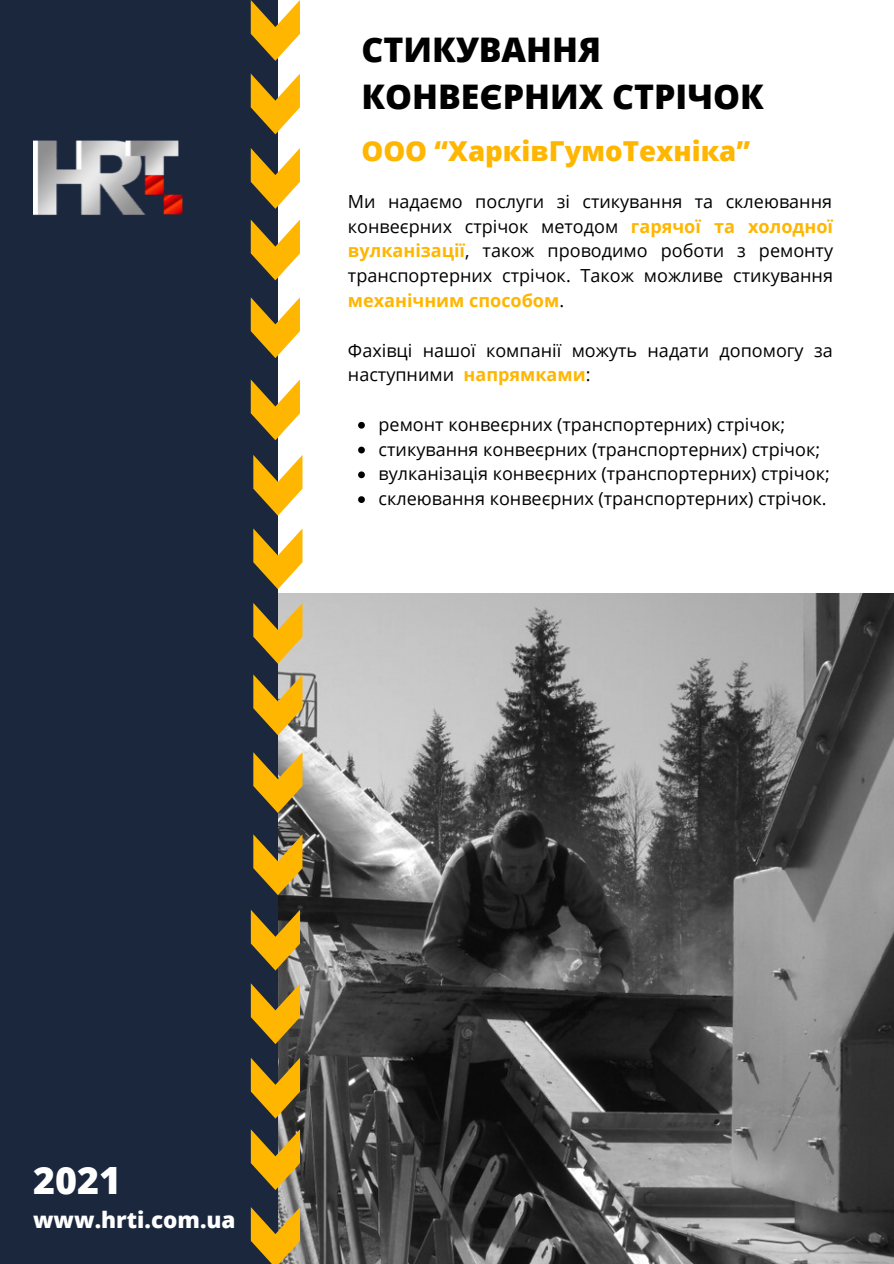
<style>
.page{position:relative;width:894px;height:1264px;background:#fff}
.page>*{position:absolute;margin:0;border:0;box-sizing:border-box;transform-origin:0 0}
.t1{font:800 37.5px "Open Sans";color:#fff}
.t2{font:800 33.9px/47.2px "Open Sans";color:#000}
.t3{font:800 27.45px "Open Sans";color:#ffb600}
.t4{font:800 22.5px "Open Sans";color:#fff}
.t5{font:18px/24.8px "Open Sans";color:#000;text-align:justify}
.s1{font-weight:700;color:#ffb600}
</style>
<div class="page">
<img style="left:277px;top:594px;width:616px;height:669px">
<div style="left:0;top:0;width:277px;height:1263px;background:#1b273d"></div>
<img style="left:33px;top:140px;width:150px;height:75px">
<svg style="left:358px;top:422px;width:7px;height:6px"></svg>
<svg style="left:358px;top:446px;width:7px;height:7px"></svg>
<svg style="left:358px;top:471px;width:7px;height:7px"></svg>
<svg style="left:358px;top:496px;width:7px;height:7px"></svg>
<svg style="left:251px;top:74px;width:49px;height:60px"></svg>
<svg style="left:251px;top:148px;width:49px;height:61px"></svg>
<svg style="left:251px;top:297px;width:49px;height:61px"></svg>
<svg style="left:251px;top:219px;width:49px;height:61px"></svg>
<svg style="left:251px;top:379px;width:49px;height:61px"></svg>
<svg style="left:251px;top:0;width:49px;height:61px"></svg>
<svg style="left:253px;top:528px;width:49px;height:61px"></svg>
<svg style="left:253px;top:603px;width:49px;height:60px"></svg>
<svg style="left:253px;top:752px;width:49px;height:61px"></svg>
<svg style="left:253px;top:674px;width:49px;height:61px"></svg>
<svg style="left:253px;top:834px;width:49px;height:61px"></svg>
<svg style="left:253px;top:455px;width:49px;height:60px"></svg>
<svg style="left:251px;top:983px;width:49px;height:61px"></svg>
<svg style="left:251px;top:1057px;width:49px;height:61px"></svg>
<svg style="left:251px;top:1206px;width:49px;height:57px"></svg>
<svg style="left:251px;top:1129px;width:49px;height:61px"></svg>
<svg style="left:251px;top:909px;width:49px;height:61px"></svg>
<p class="t2" style="left:361px;top:25px;width:403px">СТИКУВАННЯ<br>КОНВЕЄРНИХ СТРІЧОК</p>
<p class="t3" style="left:361px;top:132px;width:390px">ООО “ХарківГумоТехніка”</p>
<p class="t5" style="left:348px;top:188px;width:486px">Ми надаємо послуги зі стикування та склеювання конвеєрних стрічок методом <span class="s1">гарячої та холодної вулканізації</span>, також проводимо роботи з ремонту транспортерних стрічок. Також можливе стикування <span class="s1">механічним способом</span>.</p>
<p class="t5" style="left:348px;top:337px;width:486px">Фахівці нашої компанії можуть надати допомогу за наступними <span class="s1">напрямками</span>:</p>
<p class="t5" style="left:378px;top:411px;width:408px">ремонт конвеєрних (транспортерних) стрічок;</p>
<p class="t5" style="left:378px;top:436px;width:443px">стикування конвеєрних (транспортерних) стрічок;</p>
<p class="t5" style="left:378px;top:461px;width:452px">вулканізація конвеєрних (транспортерних) стрічок;</p>
<p class="t5" style="left:378px;top:486px;width:449px">склеювання конвеєрних (транспортерних) стрічок.</p>
<p class="t1" style="left:33px;top:1153px;width:89px">2021</p>
<p class="t4" style="left:33px;top:1203px;width:204px">www.hrti.com.ua</p>
</div>
